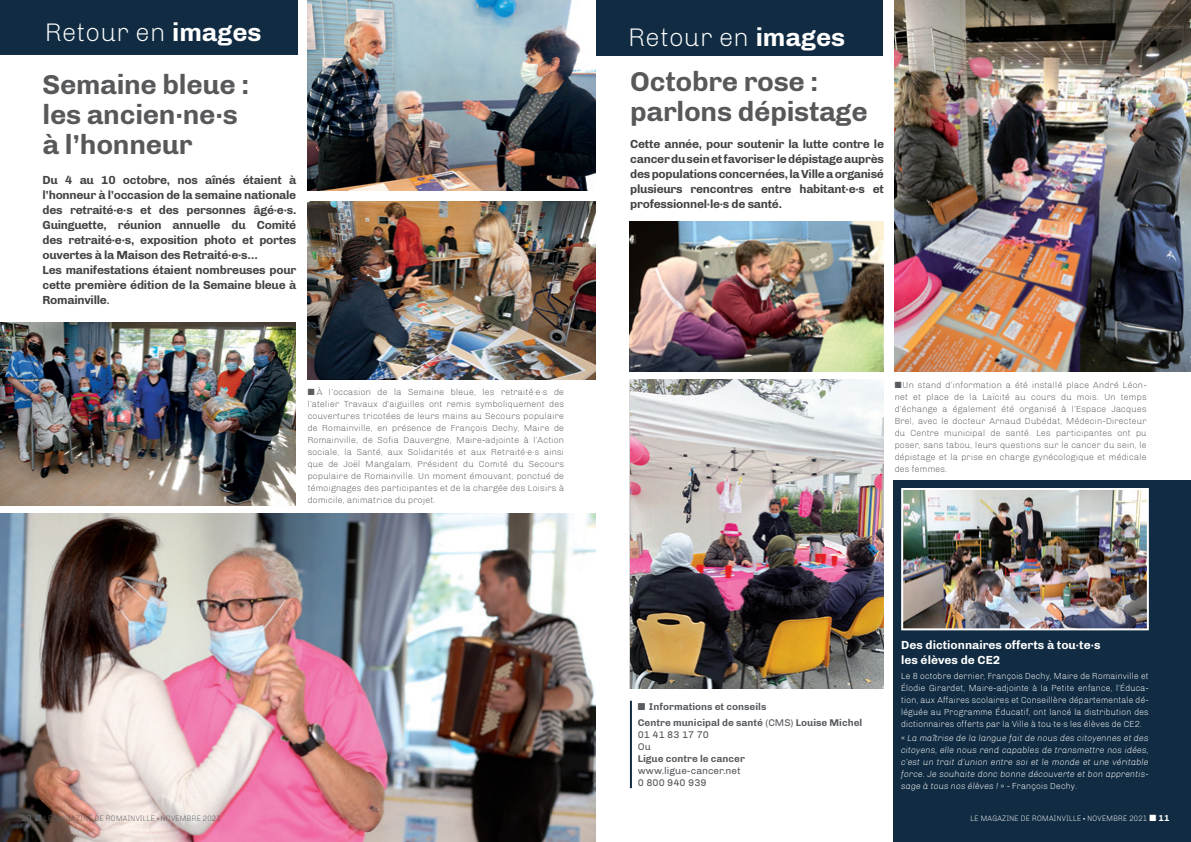
<style>
.page{position:relative;width:1191px;height:842px;background:#fff}
.page>*{position:absolute;margin:0;border:0;box-sizing:border-box;transform-origin:0 0}
.t1{font:700 28px "Chivo";letter-spacing:-.01em;color:#57585a}
.t2{font:300 26px "Chivo";color:#fff}
.t3{font:700 12px/15px "Chivo";letter-spacing:-.02em;color:#414243;text-align:justify}
.t4{font:700 12px "Chivo";color:#fff}
.t5{font:700 10px "Chivo";color:#585b5f}
.t6{font:10px "Chivo";color:#585b5f}
.t7{font:300 9px/12px "Chivo";color:#585b5f;text-align:justify}
.t8{font:300 9px/12px "Chivo";color:#fff;text-align:justify;scale:.96 1}
.t9{font:italic 300 9px/12px "Chivo";color:#fff;text-align:justify}
.t10{font:300 8px "Chivo";letter-spacing:.02em;color:#585b5f;scale:.9 1}
.t11{font:300 8px "Chivo";letter-spacing:.02em;color:#fff;scale:.9 1}
.s1{font-weight:700}
.s2{font-size:10px}
.s3{font-weight:400}
.s4{font-style:normal}
.s5{font-weight:700;font-size:9px}
.s6{font-weight:900}
</style>
<div class="page">
<img style="left:0;top:513px;width:595px;height:329px">
<div style="left:0;top:0;width:298px;height:55px;background:#112c42"></div>
<div style="left:595px;top:0;width:288px;height:56px;background:#112c42"></div>
<img style="left:894px;top:0;width:297px;height:371px">
<img style="left:629px;top:222px;width:254px;height:149px">
<div style="left:893px;top:481px;width:298px;height:361px;background:#112c42"></div>
<img style="left:0;top:322px;width:296px;height:184px">
<img style="left:308px;top:202px;width:287px;height:178px">
<img style="left:308px;top:0;width:287px;height:191px">
<img style="left:904px;top:491px;width:241px;height:136px">
<div style="left:901px;top:488px;width:247px;height:142px;border:2px solid #fff"></div>
<img style="left:631px;top:380px;width:252px;height:309px">
<hr style="left:630px;top:701px;width:2px;height:87px;background:#112c42">
<p class="t2" style="left:45px;top:17px;width:218px">Retour en <span class="s1">images</span></p>
<p class="t2" style="left:628px;top:22px;width:218px">Retour en <span class="s1">images</span></p>
<p class="t1" style="left:43px;top:68px;width:208px">Semaine bleue :</p>
<p class="t1" style="left:43px;top:98px;width:197px">les ancien·ne·s</p>
<p class="t1" style="left:43px;top:128px;width:151px">à l’honneur</p>
<p class="t3" style="left:43px;top:173px;width:255px">Du 4 au 10 octobre, nos aînés étaient à l’honneur à l’occasion de la semaine nationale des retraité·e·s et des personnes âgé·e·s.<br>Guinguette, réunion annuelle du Comité des retraité·e·s, exposition photo et portes ouvertes à la Maison des Retraité·e·s…</p>
<p class="t3" style="left:43px;top:263px;width:255px">Les manifestations étaient nombreuses pour cette première édition de la Semaine bleue à Romainville<span class="s2">.</span></p>
<p class="t7" style="left:308px;top:386px;width:258px">■ À l’occasion de la Semaine bleue, les retraité·e·s de l’atelier Travaux d’aiguilles ont remis symboliquement des couvertures tricotées de leurs mains au Secours populaire de Romainville, en présence de François Dechy, Maire de Romainville, de Sofia Dauvergne, Maire-adjointe à l’Action sociale, la Santé, aux Solidarités et aux Retraité·e·s ainsi que de Joël Mangalam, Président du Comité du Secours populaire de Romainville. Un moment émouvant, ponctué de témoignages des participantes et de la chargée des Loisirs à domicile, animatrice du projet.</p>
<p class="t1" style="left:630px;top:65px;width:190px">Octobre rose :</p>
<p class="t1" style="left:630px;top:95px;width:239px">parlons dépistage</p>
<p class="t3" style="left:630px;top:136px;width:255px">Cette année, pour soutenir la lutte contre le cancer du sein et favoriser le dépistage auprès des populations concernées, la Ville a organisé plusieurs rencontres entre habitant·e·s et professionnel·le·s de santé.</p>
<p class="t7" style="left:894px;top:379px;width:254px">■Un stand d’information a été installé place André Léon&shy;net et place de la Laïcité au cours du mois. Un temps d’échange a également été organisé à l’Espace Jacques Brel, avec le docteur Arnaud Dubédat, Médecin-Directeur du Centre municipal de santé. Les participantes ont pu poser, sans tabou, leurs questions sur le cancer du sein, le dépistage et la prise en charge gynécologique et médicale des femmes.</p>
<p class="t5" style="left:638px;top:701px;width:130px">■ Informations et conseils</p>
<p class="t5" style="left:638px;top:717px;width:226px">Centre municipal de santé <span class="s3">(CMS)</span> Louise Michel</p>
<p class="t6" style="left:638px;top:729px;width:73px">01 41 83 17 70</p>
<p class="t6" style="left:638px;top:741px;width:15px">Ou</p>
<p class="t5" style="left:638px;top:753px;width:109px">Ligue contre le cancer</p>
<p class="t6" style="left:638px;top:765px;width:104px">www.ligue-cancer.net</p>
<p class="t6" style="left:638px;top:777px;width:70px">0 800 940 939</p>
<p class="t4" style="left:901px;top:638px;width:201px">Des dictionnaires offerts à tou·te·s</p>
<p class="t4" style="left:901px;top:652px;width:100px">les élèves de CE2</p>
<p class="t8" style="left:901px;top:669px;width:259px">Le 8 octobre dernier, François Dechy, Maire de Romainville et Élodie Girardet, Maire-adjointe à la Petite enfance, l’Éduca&shy;tion, aux Affaires scolaires et Conseillère départementale dé&shy;léguée au Programme Éducatif, ont lancé la distribution des dictionnaires offerts par la Ville à tou·te·s les élèves de CE2.</p>
<p class="t9" style="left:901px;top:731px;width:249px"><span class="s4">«</span> La maîtrise de la langue fait de nous des citoyennes et des citoyens, elle nous rend capables de transmettre nos idées, c’est un trait d’union entre soi et le monde et une véritable force. Je souhaite donc bonne découverte et bon apprentis&shy;sage à tous nos élèves ! <span class="s4">» - François Dechy.</span></p>
<p class="t10" style="left:21px;top:814px;width:224px"><span class="s5">10</span> ■ LE MAGAZINE DE ROMAINVILLE <span class="s6">·</span> NOVEMBRE 2021</p>
<p class="t11" style="left:970px;top:814px;width:223px">LE MAGAZINE DE ROMAINVILLE <span class="s6">·</span> NOVEMBRE 2021 ■ <span class="s5">11</span></p>
</div>
